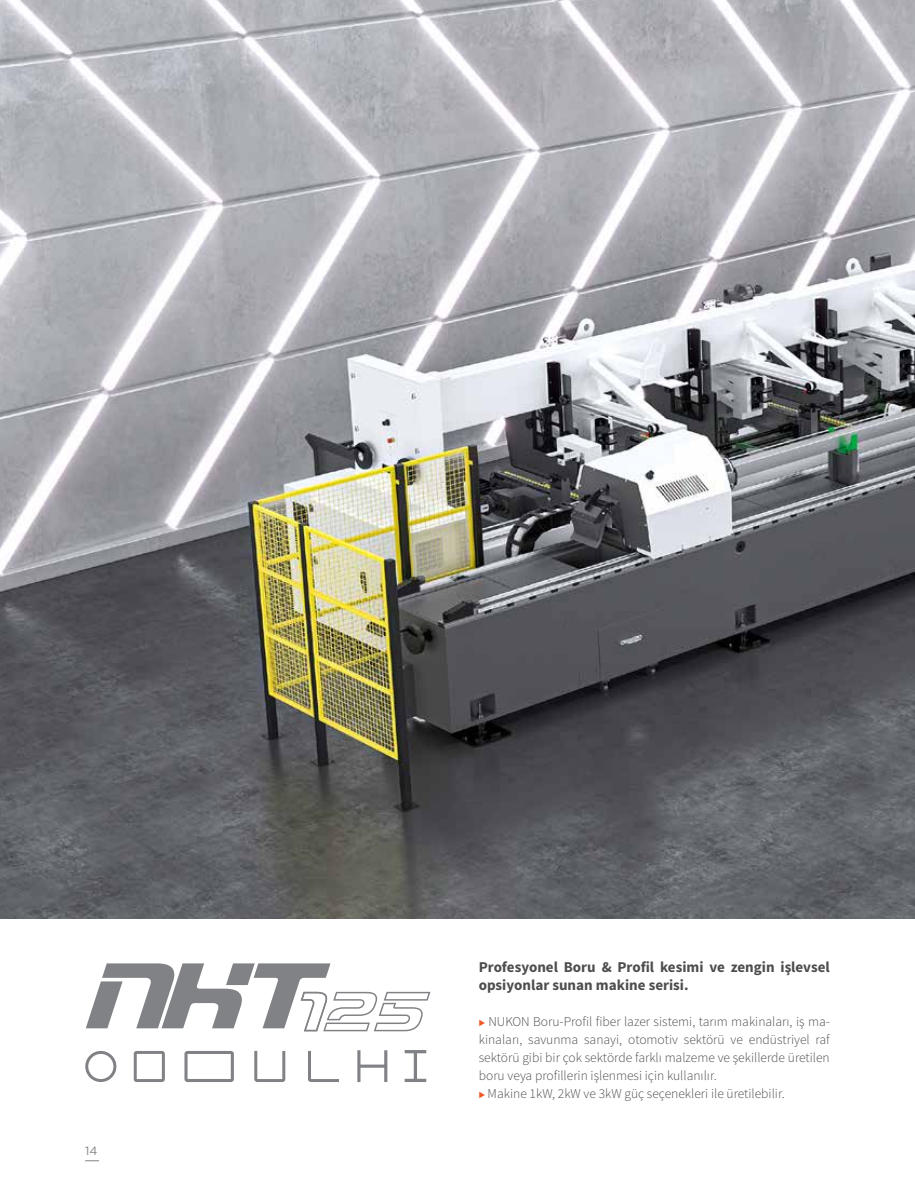
<style>
.page{position:relative;width:915px;height:1191px;background:#fff}
.page>*{position:absolute;margin:0;border:0;box-sizing:border-box;transform-origin:0 0}
.t1{font:700 15px/18px "Source Sans Pro";color:#4d4d4f}
.t2{font:300 13.5px/18px "Source Sans Pro";color:#4d4d4f}
.t3{font:12px "Gotham";color:#808285}
.s1{font-family:"Proxima Nova";font-weight:700;font-size:10.5px;color:#f15a29}
</style>
<div class="page">
<img style="left:0;top:0;width:914px;height:918px">
<svg style="left:86px;top:963px;width:344px;height:68px"></svg>
<svg style="left:85px;top:1051px;width:32px;height:31px"></svg>
<svg style="left:133px;top:1051px;width:32px;height:31px"></svg>
<svg style="left:184px;top:1051px;width:50px;height:31px"></svg>
<svg style="left:308px;top:1051px;width:31px;height:31px"></svg>
<svg style="left:254px;top:1051px;width:32px;height:31px"></svg>
<svg style="left:357px;top:1050px;width:31px;height:32px"></svg>
<svg style="left:404px;top:1050px;width:23px;height:32px"></svg>
<svg style="left:85px;top:1160px;width:14px;height:1px"></svg>
<p class="t3" style="left:85px;top:1143px;width:14px">14</p>
<p class="t1" style="left:478px;top:959px;width:352px">Profesyonel Boru &amp; Profil kesimi ve zengin işlevsel opsiyonlar sunan makine serisi.</p>
<p class="t2" style="left:478px;top:1013px;width:352px"><span class="s1">⊲</span> NUKON Boru-Profil fiber lazer sistemi, tarım makinaları, iş ma&shy;kinaları, savunma sanayi, otomotiv sektörü ve endüstriyel raf sektörü gibi bir çok sektörde farklı malzeme ve şekillerde üretilen boru veya profillerin işlenmesi için kullanılır.<br><span class="s1">⊲</span> Makine 1kW, 2kW ve 3kW güç seçenekleri ile üretilebilir.</p>
</div>
